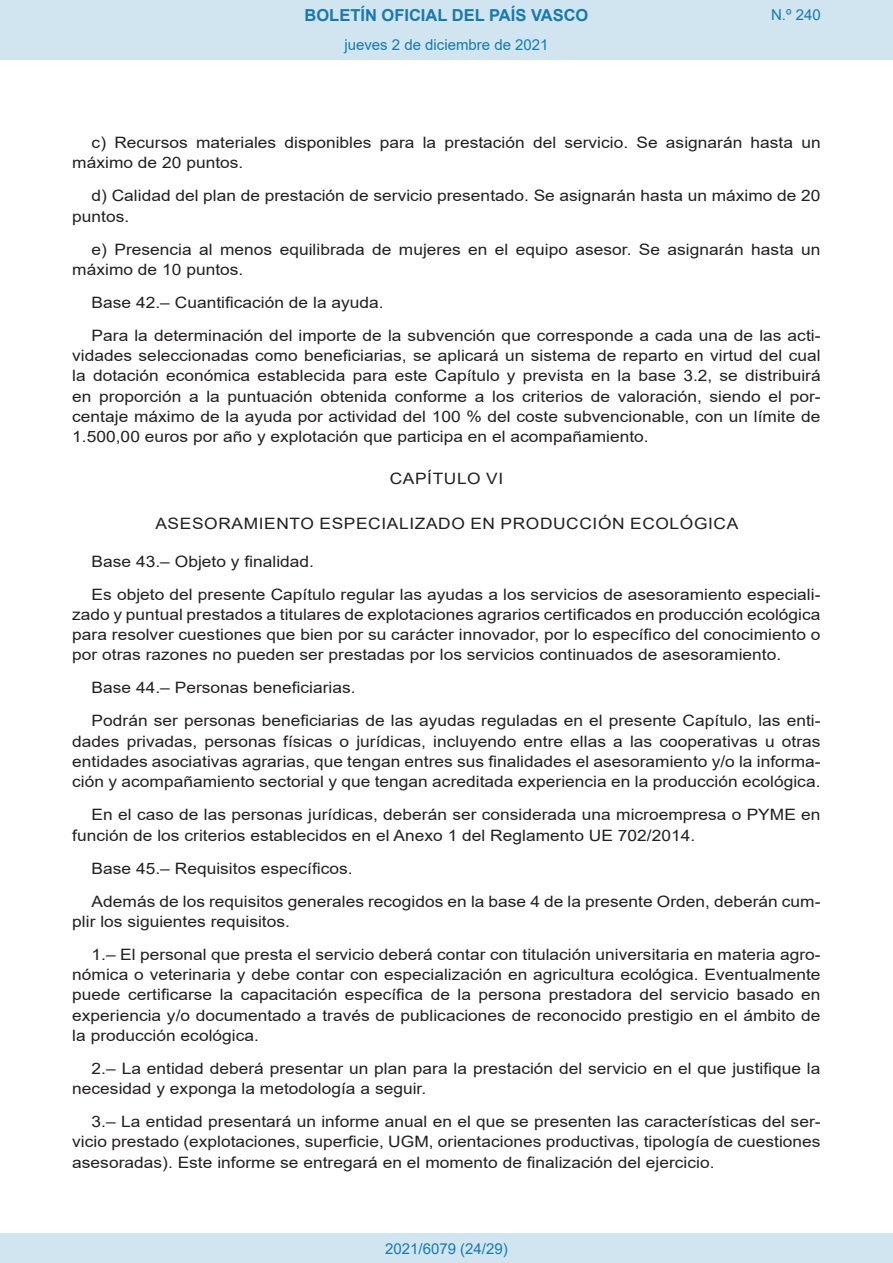
<style>
.page{position:relative;width:893px;height:1263px;background:#fff}
.page>*{position:absolute;margin:0;border:0;box-sizing:border-box;transform-origin:0 0}
.t1{font:700 16.5px "Arial";color:#1879ad}
.BOPVDetalle{font:15.6px/20.2px "Arial";color:#231f20;scale:1.11 1}
.BOPVClave{font:15.6px "Arial";letter-spacing:.035em;color:#231f20;scale:1.11 1}
.Paginacion_Centro{font:15px "Arial";color:#1879ad}
</style>
<div class="page">
<div style="left:0;top:0;width:893px;height:60px;background:#d0e5f0"></div>
<div style="left:0;top:1233px;width:893px;height:30px;background:#d0e5f0"></div>
<p class="t1" style="left:305px;top:3px;width:285px">BOLETÍN OFICIAL DEL PAÍS VASCO</p>
<p class="Paginacion_Centro" style="left:344px;top:35px;width:206px">jueves 2 de diciembre de 2021</p>
<p class="Paginacion_Centro" style="left:771px;top:5px;width:51px">N.º 240</p>
<p class="BOPVDetalle" style="left:72px;top:132px;width:676px;text-indent:19px">c) Recursos materiales disponibles para la prestación del servicio. Se asignarán hasta un máximo de 20 puntos.</p>
<p class="BOPVDetalle" style="left:72px;top:186px;width:675px;text-indent:19px">d) Calidad del plan de prestación de servicio presentado. Se asignarán hasta un máximo de 20 puntos.</p>
<p class="BOPVDetalle" style="left:72px;top:239px;width:676px;text-indent:19px">e) Presencia al menos equilibrada de mujeres en el equipo asesor. Se asignarán hasta un máximo de 10 puntos.</p>
<p class="BOPVDetalle" style="left:92px;top:292px;width:265px">Base 42.– Cuantificación de la ayuda.</p>
<p class="BOPVDetalle" style="left:72px;top:325px;width:676px;text-align:justify;text-indent:19px">Para la determinación del importe de la subvención que corresponde a cada una de las acti&shy;vidades seleccionadas como beneficiarias, se aplicará un sistema de reparto en virtud del cual la dotación económica establecida para este Capítulo y prevista en la base 3.2, se distribuirá en proporción a la puntuación obtenida conforme a los criterios de valoración, siendo el por&shy;centaje máximo de la ayuda por actividad del 100 % del coste subvencionable, con un límite de 1.500,00 euros por año y explotación que participa en el acompañamiento.</p>
<p class="BOPVClave" style="left:390px;top:467px;width:104px">CAPÍTULO VI</p>
<p class="BOPVClave" style="left:155px;top:513px;width:527px">ASESORAMIENTO ESPECIALIZADO EN PRODUCCIÓN ECOLÓGICA</p>
<p class="BOPVDetalle" style="left:92px;top:551px;width:202px">Base 43.– Objeto y finalidad.</p>
<p class="BOPVDetalle" style="left:72px;top:584px;width:676px;text-align:justify;text-indent:19px">Es objeto del presente Capítulo regular las ayudas a los servicios de asesoramiento especiali&shy;zado y puntual prestados a titulares de explotaciones agrarios certificados en producción ecológica para resolver cuestiones que bien por su carácter innovador, por lo específico del conocimiento o por otras razones no pueden ser prestadas por los servicios continuados de asesoramiento.</p>
<p class="BOPVDetalle" style="left:92px;top:678px;width:239px">Base 44.– Personas beneficiarias.</p>
<p class="BOPVDetalle" style="left:72px;top:711px;width:676px;text-align:justify;text-indent:19px">Podrán ser personas beneficiarias de las ayudas reguladas en el presente Capítulo, las enti&shy;dades privadas, personas físicas o jurídicas, incluyendo entre ellas a las cooperativas u otras entidades asociativas agrarias, que tengan entres sus finalidades el asesoramiento y/o la informa&shy;ción y acompañamiento sectorial y que tengan acreditada experiencia en la producción ecológica.</p>
<p class="BOPVDetalle" style="left:72px;top:804px;width:676px;text-indent:19px">En el caso de las personas jurídicas, deberán ser considerada una microempresa o PYME en función de los criterios establecidos en el Anexo 1 del Reglamento UE 702/2014.</p>
<p class="BOPVDetalle" style="left:92px;top:858px;width:237px">Base 45.– Requisitos específicos.</p>
<p class="BOPVDetalle" style="left:72px;top:891px;width:676px;text-indent:19px">Además de los requisitos generales recogidos en la base 4 de la presente Orden, deberán cum&shy;plir los siguientes requisitos.</p>
<p class="BOPVDetalle" style="left:72px;top:944px;width:676px;text-align:justify;text-indent:19px">1.– El personal que presta el servicio deberá contar con titulación universitaria en materia agro&shy;nómica o veterinaria y debe contar con especialización en agricultura ecológica. Eventualmente puede certificarse la capacitación específica de la persona prestadora del servicio basado en experiencia y/o documentado a través de publicaciones de reconocido prestigio en el ámbito de la producción ecológica.</p>
<p class="BOPVDetalle" style="left:72px;top:1058px;width:675px;text-indent:19px">2.– La entidad deberá presentar un plan para la prestación del servicio en el que justifique la necesidad y exponga la metodología a seguir.</p>
<p class="BOPVDetalle" style="left:72px;top:1111px;width:676px;text-align:justify;text-indent:19px">3.– La entidad presentará un informe anual en el que se presenten las características del ser&shy;vicio prestado (explotaciones, superficie, UGM, orientaciones productivas, tipología de cuestiones asesoradas). Este informe se entregará en el momento de finalización del ejercicio.</p>
<p class="Paginacion_Centro" style="left:385px;top:1238px;width:124px">2021/6079 (24/29)</p>
</div>
